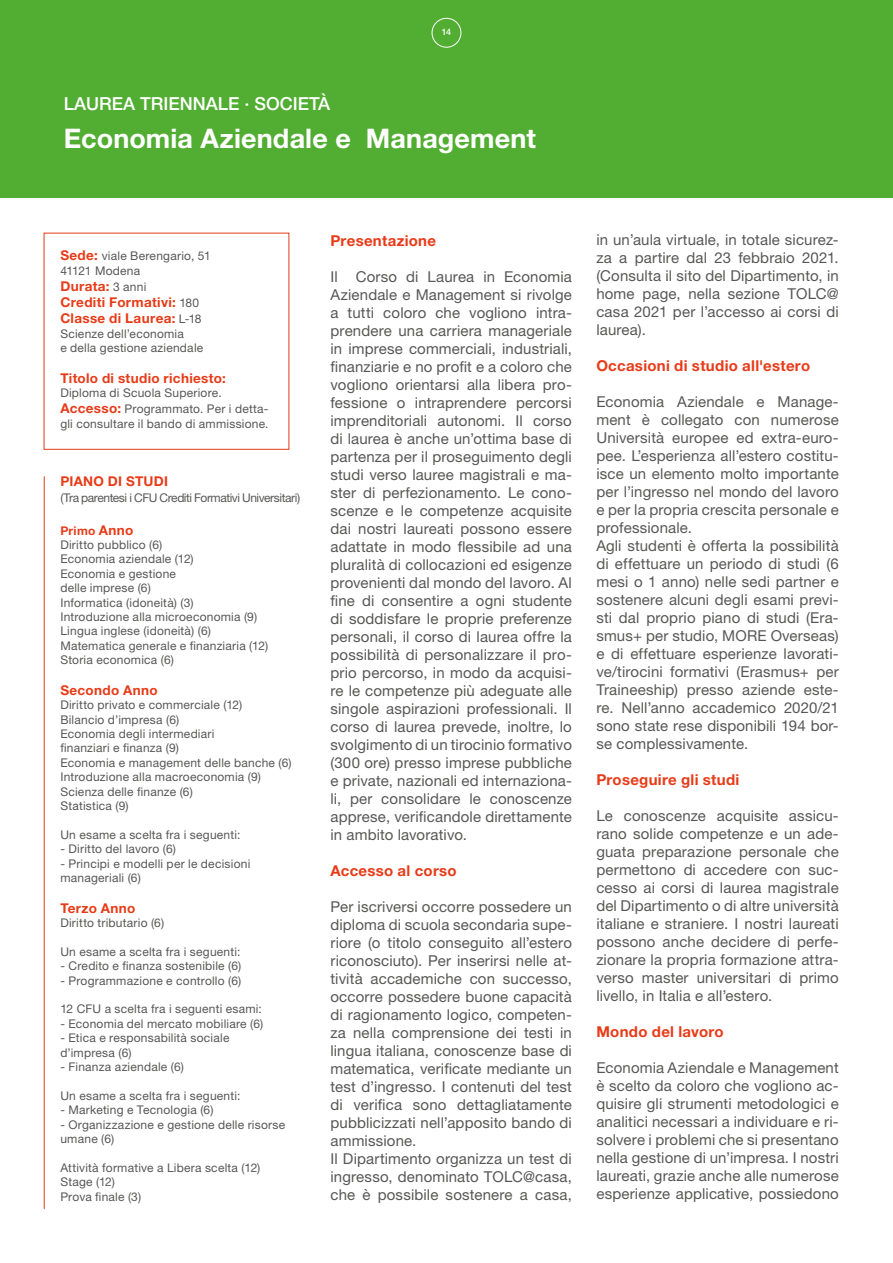
<style>
.page{position:relative;width:893px;height:1263px;background:#fff}
.page>*{position:absolute;margin:0;border:0;box-sizing:border-box;transform-origin:0 0}
.t1{font:700 27px "Helvetica Neue LT Std";letter-spacing:.005em;color:#fff}
.t2{font:500 18px "Helvetica Neue LT Std";color:#fff}
.t3{font:15px/18px "Helvetica Neue LT Std";letter-spacing:.01em;color:#575756;text-align:justify}
.t4{font:700 15px "Helvetica Neue LT Std";letter-spacing:.02em;color:#e73b18}
.t5{font:700 13.5px/16.2px "Helvetica Neue LT Std";letter-spacing:.025em;color:#e73b18}
.t6{font:12px/14.4px "Helvetica Neue LT Std";letter-spacing:.02em;color:#575756}
.t7{font:12px "Helvetica Neue LT Std";letter-spacing:-.04em;color:#575756}
.t8{font:500 9px "Helvetica Neue LT Std";color:#fff}
.s1{font-weight:700;font-size:13.5px;color:#e73b18}
.s2{font-weight:400;font-size:12px;color:#575756}
.s3{font-weight:700;color:#e73b18}
</style>
<div class="page">
<div style="left:0;top:0;width:893px;height:197px;background:#52ae32"></div>
<hr style="left:44px;top:477px;width:1px;height:731px;background:#e73b18">
<div style="left:432px;top:18px;width:29px;height:29px;border:1px solid #fff;border-radius:50%"></div>
<p class="t2" style="left:64px;top:92px;width:268px">LAUREA TRIENNALE · SOCIETÀ</p>
<p class="t8" style="left:442px;top:27px;width:11px">14</p>
<h1 class="t1" style="left:64px;top:121px;width:474px">Economia Aziendale e Management</h1>
<p class="t6" style="left:60px;top:249px;width:152px"><span class="s1">Sede:</span> viale Berengario, 51<br>41121 Modena</p>
<p class="t5" style="left:60px;top:278px;width:143px">Durata: <span class="s2">3 anni<br></span>Crediti Formativi: <span class="s2">180<br></span>Classe di Laurea: <span class="s2">L-18</span></p>
<p class="t6" style="left:60px;top:326px;width:144px">Scienze dell’economia<br>e della gestione aziendale</p>
<p class="t5" style="left:60px;top:370px;width:167px">Titolo di studio richiesto:</p>
<p class="t6" style="left:60px;top:385px;width:210px;line-height:16.2px">Diploma di Scuola Superiore.<br><span class="s1">Accesso:</span> Programmato. Per i detta-</p>
<p class="t6" style="left:60px;top:416px;width:210px">gli consultare il bando di ammissione.</p>
<p class="t5" style="left:60px;top:473px;width:109px">PIANO DI STUDI</p>
<p class="t7" style="left:60px;top:491px;width:241px">(Tra parentesi i CFU Crediti Formativi Universitari)</p>
<p class="t6" style="left:60px;top:523px;width:209px"><span class="s3">Primo</span> <span class="s1">Anno<br></span>Diritto pubblico (6)<br>Economia aziendale (12)<br>Economia e gestione<br>delle imprese (6)<br>Informatica (idoneità) (3)<br>Introduzione alla microeconomia (9)<br>Lingua inglese (idoneità) (6)<br>Matematica generale e finanziaria (12)<br>Storia economica (6)</p>
<p class="t5" style="left:60px;top:681px;width:99px">Secondo Anno</p>
<p class="t6" style="left:60px;top:697px;width:233px">Diritto privato e commerciale (12)<br>Bilancio d’impresa (6)<br>Economia degli intermediari<br>finanziari e finanza (9)<br>Economia e management delle banche (6)<br>Introduzione alla macroeconomia (9)<br>Scienza delle finanze (6)<br>Statistica (9)</p>
<p class="t6" style="left:60px;top:827px;width:182px">Un esame a scelta fra i seguenti:</p>
<p class="t6" style="left:60px;top:841px;width:117px">- Diritto del lavoro (6)</p>
<p class="t6" style="left:60px;top:856px;width:191px">- Principi e modelli per le decisioni manageriali (6)</p>
<p class="t5" style="left:60px;top:899px;width:77px">Terzo Anno</p>
<p class="t6" style="left:60px;top:915px;width:105px">Diritto tributario (6)</p>
<p class="t6" style="left:60px;top:944px;width:182px">Un esame a scelta fra i seguenti:</p>
<p class="t6" style="left:60px;top:958px;width:182px">- Credito e finanza sostenibile (6)</p>
<p class="t6" style="left:60px;top:973px;width:182px">- Programmazione e controllo (6)</p>
<p class="t6" style="left:60px;top:1002px;width:203px">12 CFU a scelta fra i seguenti esami:</p>
<p class="t6" style="left:60px;top:1016px;width:204px">- Economia del mercato mobiliare (6)</p>
<p class="t6" style="left:60px;top:1030px;width:171px">- Etica e responsabilità sociale d’impresa (6)</p>
<p class="t6" style="left:60px;top:1059px;width:125px">- Finanza aziendale (6)</p>
<p class="t6" style="left:60px;top:1088px;width:182px">Un esame a scelta fra i seguenti:</p>
<p class="t6" style="left:60px;top:1102px;width:155px">- Marketing e Tecnologia (6)</p>
<p class="t6" style="left:60px;top:1117px;width:226px">- Organizzazione e gestione delle risorse umane (6)</p>
<p class="t6" style="left:60px;top:1160px;width:201px">Attività formative a Libera scelta (12)<br>Stage (12)<br>Prova finale (3)</p>
<p class="t4" style="left:330px;top:231px;width:107px">Presentazione</p>
<p class="t3" style="left:330px;top:267px;width:243px">Il Corso di Laurea in Economia Aziendale e Management si rivolge a tutti coloro che vogliono intra&shy;prendere una carriera manageriale in imprese commerciali, industriali, finanziarie e no profit e a coloro che vogliono orientarsi alla libera pro&shy;fessione o intraprendere percorsi imprenditoriali autonomi. Il corso di laurea è anche un’ottima base di partenza per il proseguimento degli studi verso lauree magistrali e ma&shy;ster di perfezionamento. Le cono&shy;scenze e le competenze acquisite dai nostri laureati possono essere adattate in modo flessibile ad una pluralità di collocazioni ed esigenze provenienti dal mondo del lavoro. Al fine di consentire a ogni studente di soddisfare le proprie preferenze personali, il corso di laurea offre la possibilità di personalizzare il pro&shy;prio percorso, in modo da acquisi&shy;re le competenze più adeguate alle singole aspirazioni professionali. Il corso di laurea prevede, inoltre, lo svolgimento di un tirocinio formativo (300 ore) presso imprese pubbliche e private, nazionali ed internaziona&shy;li, per consolidare le conoscenze apprese, verificandole direttamente in ambito lavorativo.</p>
<p class="t4" style="left:330px;top:861px;width:128px">Accesso al corso</p>
<p class="t3" style="left:330px;top:897px;width:243px;text-align:left">Per iscriversi occorre possedere un diploma di scuola secondaria supe&shy;riore (o titolo conseguito all’estero riconosciuto). Per inserirsi nelle at&shy;tività accademiche con successo, occorre possedere buone capacità di ragionamento logico, competen&shy;za nella comprensione dei testi in lingua italiana, conoscenze base di matematica, verificate mediante un test d’ingresso. I contenuti del test di verifica sono dettagliatamente pubblicizzati nell’apposito bando di ammissione.<br>Il Dipartimento organizza un test di ingresso, denominato TOLC@casa, che è possibile sostenere a casa,</p>
<p class="t3" style="left:596px;top:230px;width:244px">in un’aula virtuale, in totale sicurez&shy;za a partire dal 23 febbraio 2021. (Consulta il sito del Dipartimento, in home page, nella sezione TOLC@ casa 2021 per l’accesso ai corsi di laurea).</p>
<p class="t4" style="left:596px;top:356px;width:215px">Occasioni di studio all'estero</p>
<p class="t3" style="left:596px;top:392px;width:244px;text-align:left">Economia Aziendale e Manage&shy;ment è collegato con numerose Università europee ed extra-euro&shy;pee. L’esperienza all’estero costitu&shy;isce un elemento molto importante per l’ingresso nel mondo del lavoro e per la propria crescita personale e professionale.<br>Agli studenti è offerta la possibilità di effettuare un periodo di studi (6 mesi o 1 anno) nelle sedi partner e sostenere alcuni degli esami previ&shy;sti dal proprio piano di studi (Era&shy;smus+ per studio, MORE Overseas) e di effettuare esperienze lavorati&shy;ve/tirocini formativi (Erasmus+ per Traineeship) presso aziende este&shy;re. Nell’anno accademico 2020/21 sono state rese disponibili 194 bor&shy;se complessivamente.</p>
<p class="t4" style="left:596px;top:770px;width:145px">Proseguire gli studi</p>
<p class="t3" style="left:596px;top:806px;width:244px">Le conoscenze acquisite assicu&shy;rano solide competenze e un ade&shy;guata preparazione personale che permettono di accedere con suc&shy;cesso ai corsi di laurea magistrale del Dipartimento o di altre università italiane e straniere. I nostri laureati possono anche decidere di perfe&shy;zionare la propria formazione attra&shy;verso master universitari di primo livello, in Italia e all’estero.</p>
<p class="t4" style="left:596px;top:1022px;width:129px">Mondo del lavoro</p>
<p class="t3" style="left:596px;top:1058px;width:244px">Economia Aziendale e Management è scelto da coloro che vogliono ac&shy;quisire gli strumenti metodologici e analitici necessari a individuare e ri&shy;solvere i problemi che si presentano nella gestione di un’impresa. I nostri laureati, grazie anche alle numerose esperienze applicative, possiedono</p>
</div>
